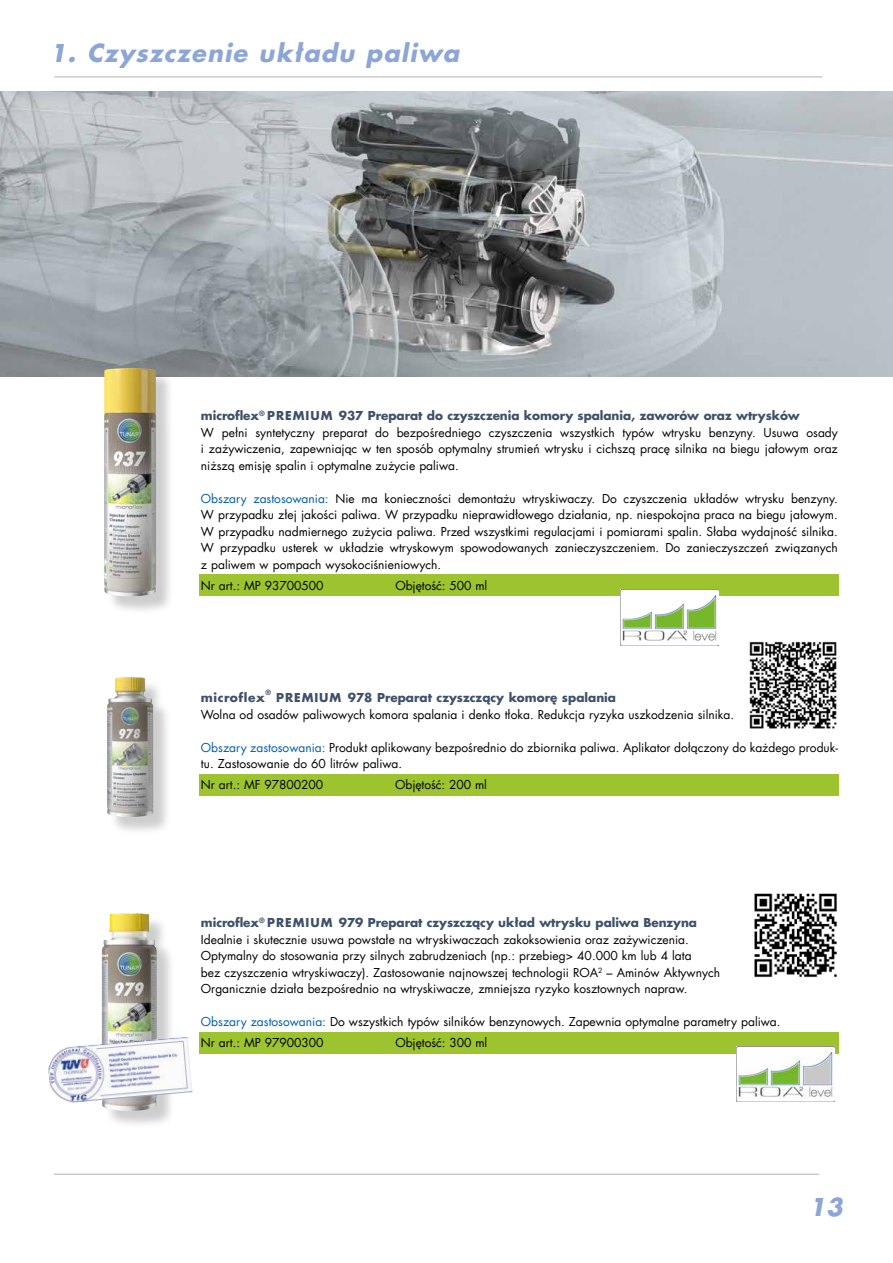
<style>
.page{position:relative;width:893px;height:1263px;background:#fff}
.page>*{position:absolute;margin:0;border:0;box-sizing:border-box;transform-origin:0 0}
.t1{font:italic 700 24px "Futura LT Pl";color:#8da6d6}
.t2{font:12px/16.5px "Futura LT Pl";color:#000}
.t3{font:700 12px "Futura LT Pl";color:#3e516a}
.t4{font:700 12px "Futura LT Pl";letter-spacing:.04em;color:#3e516a}
.t5{font:700 7.05px "Futura LT Pl";color:#3e516a}
.s1{font-weight:700;color:#3e516a}
.s2{color:#005da9}
</style>
<div class="page">
<div style="left:200px;top:1032px;width:639px;height:21px;background:#9dc42e"></div>
<div style="left:200px;top:774px;width:639px;height:21px;background:#9dc42e"></div>
<div style="left:200px;top:574px;width:639px;height:21px;background:#9dc42e"></div>
<hr style="left:54px;top:1174px;width:765px;height:1px;background:#b2b2b2">
<hr style="left:54px;top:77px;width:768px;height:1px;background:#b2b2b2">
<img style="left:620px;top:590px;width:98px;height:55px">
<img style="left:736px;top:1046px;width:98px;height:55px">
<div style="left:105px;top:916px;width:70px;height:214px;background:#000;opacity:.2"></div>
<img style="left:102px;top:913px;width:36px;height:196px">
<img style="left:48px;top:1037px;width:144px;height:67px">
<div style="left:109px;top:679px;width:63px;height:156px;background:#000;opacity:.2"></div>
<img style="left:107px;top:677px;width:22px;height:137px">
<img style="left:0;top:91px;width:893px;height:285px">
<div style="left:107px;top:371px;width:68px;height:244px;background:#000;opacity:.2"></div>
<img style="left:104px;top:368px;width:52px;height:228px">
<img style="left:754px;top:893px;width:83px;height:85px">
<img style="left:749px;top:641px;width:88px;height:88px">
<h1 class="t1" style="left:50px;top:37px;width:416px">1. Czyszczenie układu paliwa</h1>
<p class="t2" style="left:201px;top:407px;width:638px"><span class="s1">microflex</span><sup>®</sup> <span class="s1">PREMIUM 937 Preparat do czyszczenia komory spalania, zaworów oraz wtrysków<br></span>W pełni syntetyczny preparat do bezpośredniego czyszczenia wszystkich typów wtrysku benzyny. Usuwa osady i zażywiczenia, zapewniając w ten sposób optymalny strumień wtrysku i cichszą pracę silnika na biegu jałowym oraz niższą emisję spalin i optymalne zużycie paliwa.</p>
<p class="t2" style="left:201px;top:490px;width:638px;text-align:justify"><span class="s2">Obszary zastosowania:</span> Nie ma konieczności demontażu wtryskiwaczy. Do czyszczenia układów wtrysku benzyny.<br>W przypadku złej jakości paliwa. W przypadku nieprawidłowego działania, np. niespokojna praca na biegu jałowym.<br>W przypadku nadmiernego zużycia paliwa. Przed wszystkimi regulacjami i pomiarami spalin. Słaba wydajność silnika.<br>W przypadku usterek w układzie wtryskowym spowodowanych zanieczyszczeniem. Do zanieczyszczeń związanych z paliwem w pompach wysokociśnieniowych.</p>
<p class="t2" style="left:201px;top:577px;width:124px">Nr art.: MP 93700500</p>
<p class="t2" style="left:395px;top:577px;width:93px">Objętość: 500 ml</p>
<p class="t4" style="left:201px;top:690px;width:66px">microflex</p>
<p class="t5" style="left:266px;top:688px;width:7px">®</p>
<p class="t3" style="left:276px;top:690px;width:341px">PREMIUM 978 Preparat czyszczący komorę spalania</p>
<p class="t2" style="left:201px;top:706px;width:535px">Wolna od osadów paliwowych komora spalania i denko tłoka. Redukcja ryzyka uszkodzenia silnika.</p>
<p class="t2" style="left:201px;top:739px;width:638px"><span class="s2">Obszary zastosowania:</span> Produkt aplikowany bezpośrednio do zbiornika paliwa. Aplikator dołączony do każdego produk&shy;tu. Zastosowanie do 60 litrów paliwa.</p>
<p class="t2" style="left:201px;top:776px;width:124px">Nr art.: MF 97800200</p>
<p class="t2" style="left:395px;top:776px;width:93px">Objętość: 200 ml</p>
<p class="t2" style="left:201px;top:914px;width:521px"><span class="s1">microflex</span><sup>®</sup> <span class="s1">PREMIUM 979 Preparat czyszczący układ wtrysku paliwa Benzyna </span>Idealnie i skutecznie usuwa powstałe na wtryskiwaczach zakoksowienia oraz zażywiczenia.<br>Optymalny do stosowania przy silnych zabrudzeniach (np.: przebieg&gt; 40.000 km lub 4 lata<br>bez czyszczenia wtryskiwaczy). Zastosowanie najnowszej technologii ROA<sup>2</sup> – Aminów Aktywnych Organicznie działa bezpośrednio na wtryskiwacze, zmniejsza ryzyko kosztownych napraw.</p>
<p class="t2" style="left:201px;top:1011px;width:581px;line-height:21px"><span class="s2">Obszary zastosowania:</span> Do wszystkich typów silników benzynowych. Zapewnia optymalne parametry paliwa.<br>Nr art.: MP 97900300</p>
<p class="t2" style="left:395px;top:1034px;width:93px">Objętość: 300 ml</p>
<h1 class="t1" style="left:809px;top:1191px;width:41px">13</h1>
</div>
